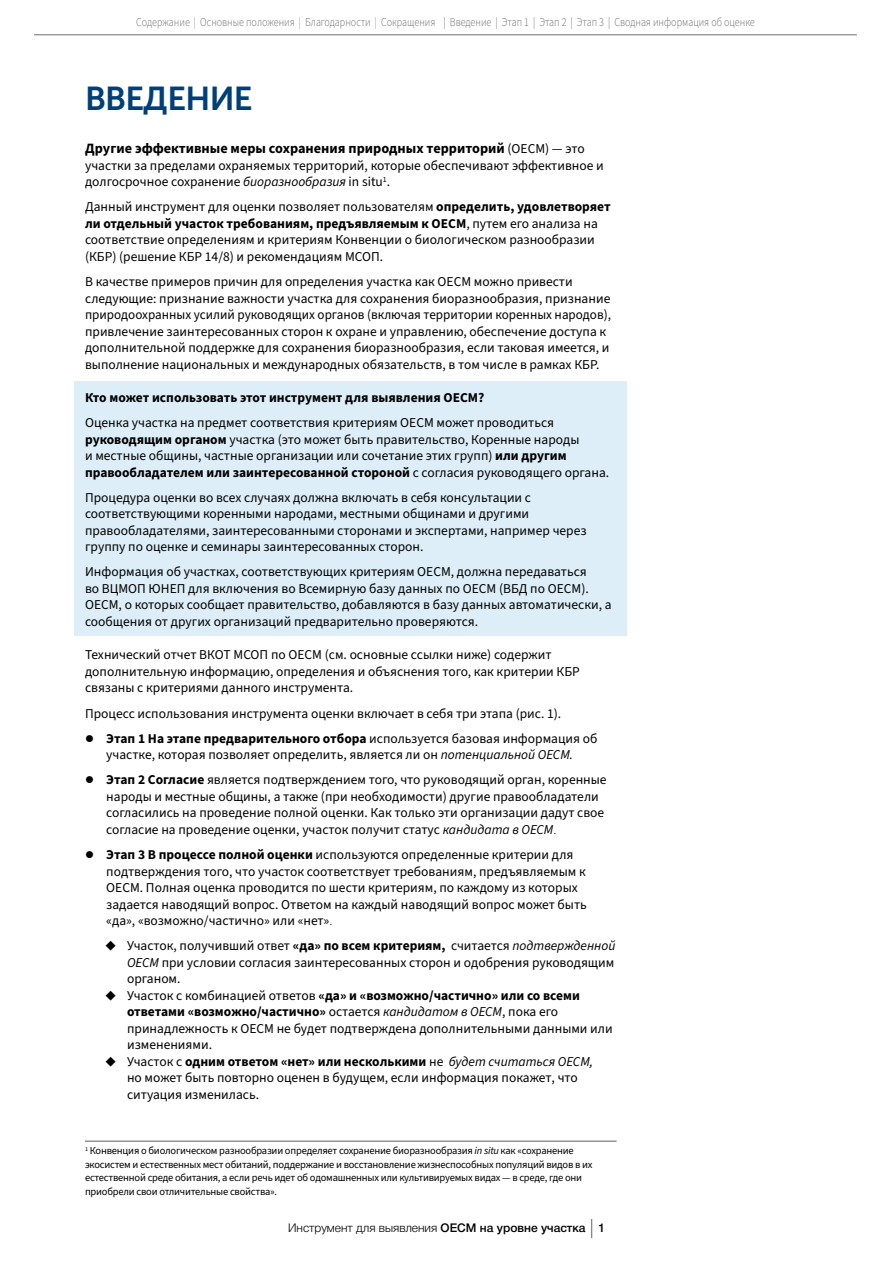
<style>
.page{position:relative;width:893px;height:1263px;background:#fff}
.page>*{position:absolute;margin:0;border:0;box-sizing:border-box;transform-origin:0 0}
.t1{font:33px "Museo Sans Cyrl 700";letter-spacing:-.02em;color:#003f79}
.t2{font:700 14.25px "Source Sans 3";color:#000}
.t3{font:13.5px/16.5px "Source Sans 3";color:#000}
.t4{font:700 13.5px "Source Sans 3";color:#000}
.t5{font:300 12px "Source Sans 3";color:#706f6f;scale:.84 1}
.t6{font:300 12px "Helvetica Neue Cyr";color:#000}
.t7{font:10.5px/13.5px "Source Sans 3";letter-spacing:-.02em;color:#000}
.s1{font-weight:400;font-size:13.5px}
.s2{font-style:italic}
.s3{font-weight:700}
.s4{font-weight:300}
.s5{font-weight:500}
.s6{font-weight:100;font-size:19.05px}
</style>
<div class="page">
<hr style="left:34px;top:35px;width:823px;height:1px;background:#706f6f">
<div style="left:74px;top:382px;width:552px;height:254px;background:#ddeef8"></div>
<hr style="left:85px;top:1140px;width:532px;height:2px;background:#646363">
<p class="t5" style="left:136px;top:14px;width:738px">Содержание | Основные положения | Благодарности | Сокращения | Введение | Этап 1 | Этап 2 | Этап 3 | Сводная информация об оценке</p>
<h1 class="t1" style="left:85px;top:80px;width:169px">ВВЕДЕНИЕ</h1>
<p class="t2" style="left:85px;top:139px;width:501px">Другие эффективные меры сохранения природных территорий <span class="s1">(OECM) — это</span></p>
<p class="t3" style="left:85px;top:157px;width:520px">участки за пределами охраняемых территорий, которые обеспечивают эффективное и долгосрочное сохранение <span class="s2">биоразнообразия</span> in situ<sup>1</sup>.</p>
<p class="t3" style="left:85px;top:199px;width:527px">Данный инструмент для оценки позволяет пользователям <span class="s3">определить, удовлетворяет ли отдельный участок требованиям, предъявляемым к OECM</span>, путем его анализа на соответствие определениям и критериям Конвенции о биологическом разнообразии (КБР) (решение КБР 14/8) и рекомендациям МСОП.</p>
<p class="t3" style="left:85px;top:274px;width:527px">В качестве примеров причин для определения участка как OECM можно привести следующие: признание важности участка для сохранения биоразнообразия, признание природоохранных усилий руководящих органов (включая территории коренных народов), привлечение заинтересованных сторон к охране и управлению, обеспечение доступа к дополнительной поддержке для сохранения биоразнообразия, если таковая имеется, и выполнение национальных и международных обязательств, в том числе в рамках КБР.</p>
<p class="t4" style="left:85px;top:389px;width:401px">Кто может использовать этот инструмент для выявления OECM?</p>
<p class="t3" style="left:85px;top:415px;width:526px">Оценка участка на предмет соответствия критериям OECM может проводиться <span class="s3">руководящим органом</span> участка (это может быть правительство, Коренные народы<br>и местные общины, частные организации или сочетание этих групп) <span class="s3">или другим правообладателем или заинтересованной стороной</span> с согласия руководящего органа.</p>
<p class="t3" style="left:85px;top:489px;width:503px">Процедура оценки во всех случаях должна включать в себя консультации с соответствующими коренными народами, местными общинами и другими правообладателями, заинтересованными сторонами и экспертами, например через группу по оценке и семинары заинтересованных сторон.</p>
<p class="t3" style="left:85px;top:564px;width:528px">Информация об участках, соответствующих критериям OECM, должна передаваться<br>во ВЦМОП ЮНЕП для включения во Всемирную базу данных по OECM (ВБД по OECM).<br>OECM, о которых сообщает правительство, добавляются в базу данных автоматически, а сообщения от других организаций предварительно проверяются.</p>
<p class="t3" style="left:85px;top:647px;width:496px">Технический отчет ВКОТ МСОП по OECM (см. основные ссылки ниже) содержит дополнительную информацию, определения и объяснения того, как критерии КБР связаны с критериями данного инструмента.</p>
<p class="t3" style="left:106px;top:701px;width:493px;line-height:25.2px;text-indent:-21px">Процесс использования инструмента оценки включает в себя три этапа (рис. 1).<br><span class="s3">Этап 1 На этапе предварительного отбора</span> используется базовая информация об</p>
<p class="t3" style="left:106px;top:743px;width:502px;line-height:25.2px">участке, которая позволяет определить, является ли он <span class="s2">потенциальной OECM.<br></span><span class="s3">Этап 2 Согласие</span> является подтверждением того, что руководящий орган, коренные</p>
<p class="t3" style="left:106px;top:789px;width:499px">народы и местные общины, а также (при необходимости) другие правообладатели согласились на проведение полной оценки. Как только эти организации дадут свое согласие на проведение оценки, участок получит статус <span class="s2">кандидата в OECM</span><span class="s4">.</span></p>
<p class="t3" style="left:106px;top:847px;width:482px"><span class="s3">Этап 3 В процессе полной оценки</span> используются определенные критерии для подтверждения того, что участок соответствует требованиям, предъявляемым к OECM. Полная оценка проводится по шести критериям, по каждому из которых задается наводящий вопрос. Ответом на каждый наводящий вопрос может быть «да», «возможно/частично» или «нет»<span class="s4">.</span></p>
<p class="t3" style="left:127px;top:938px;width:490px">Участок, получивший ответ <span class="s3">«да» по всем критериям,</span> считается <span class="s2">подтвержденной OECM</span> при условии согласия заинтересованных сторон и одобрения руководящим органом.<br>Участок с комбинацией ответов <span class="s3">«да» и «возможно/частично» или со всеми ответами «возможно/частично»</span> остается <span class="s2">кандидатом в OECM</span>, пока его принадлежность к OECM не будет подтверждена дополнительными данными или изменениями.<br>Участок с <span class="s3">одним ответом «нет» или несколькими</span> не <span class="s2">будет считаться OECM,<br></span>но может быть повторно оценен в будущем, если информация покажет, что ситуация изменилась.</p>
<p class="t7" style="left:85px;top:1144px;width:509px"><sup>1</sup> Конвенция о биологическом разнообразии определяет сохранение биоразнообразия <span class="s2">in situ</span> как «сохранение экосистем и естественных мест обитаний, поддержание и восстановление жизнеспособных популяций видов в их естественной среде обитания, а если речь идет об одомашненных или культивируемых видах — в среде, где они приобрели свои отличительные свойства».</p>
<p class="t6" style="left:288px;top:1221px;width:318px">Инструмент для выявления <span class="s5">OECM на уровне участка</span> <span class="s6">|</span> <span class="s5">1</span></p>
</div>
